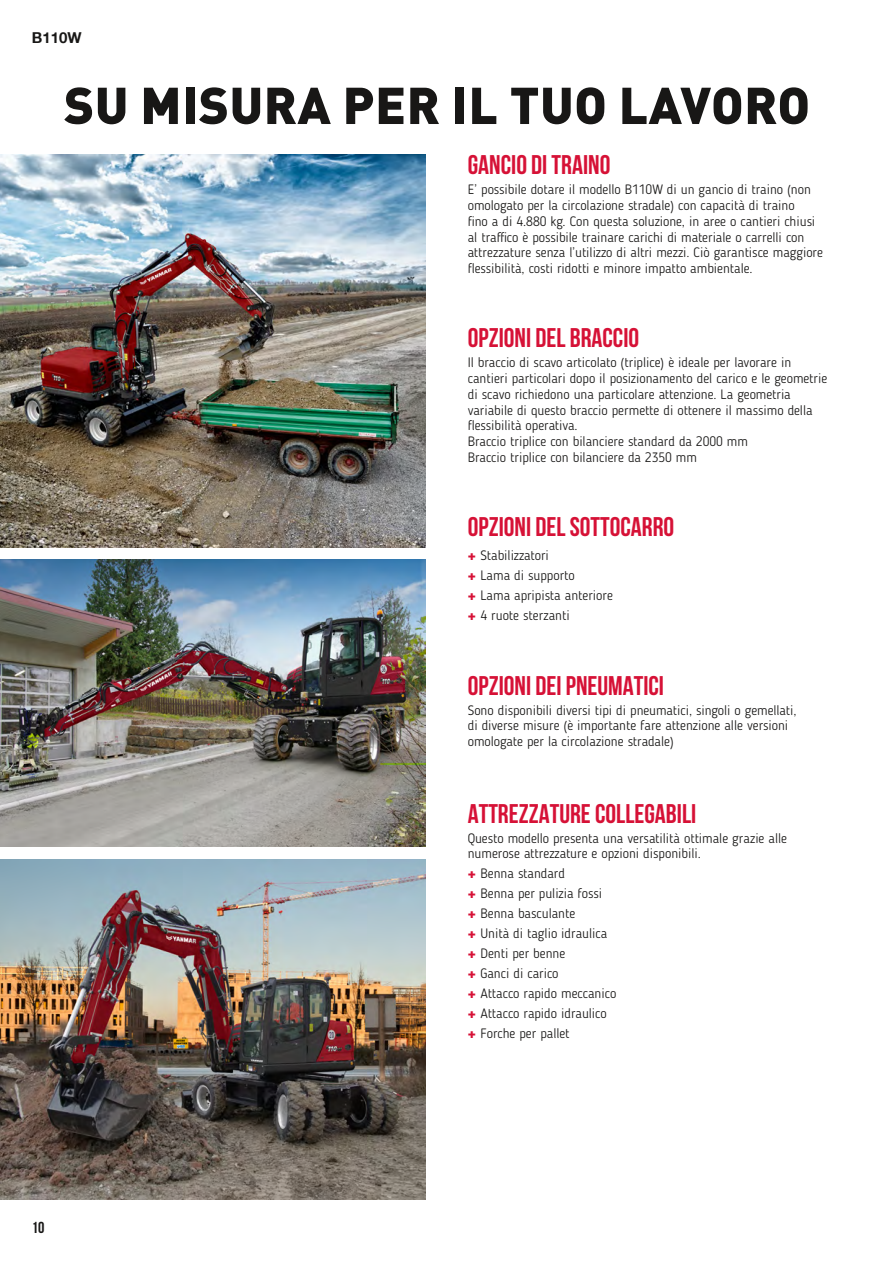
<style>
.page{position:relative;width:893px;height:1263px;background:#fff}
.page>*{position:absolute;margin:0;border:0;box-sizing:border-box;transform-origin:0 0}
.t1{font:900 51px "DINOT";letter-spacing:.01em;color:#181716}
.t2{font:700 27px "Bebas Neue";color:#d61136}
.t3{font:15.9px "Bebas Neue";color:#181716}
.t4{font:700 15px "Helvetica Neue LT Com";color:#181716}
.t5{font:300 13.5px/15.8px "Blogger Sans";color:#181716}
.s1{font-family:"Helvetica Neue LT Com";font-weight:900;color:#d61136}
</style>
<div class="page">
<img style="left:0;top:859px;width:425px;height:340px">
<img style="left:0;top:560px;width:425px;height:287px">
<img style="left:0;top:154px;width:425px;height:393px">
<p class="t4" style="left:32px;top:28px;width:51px">B110W</p>
<h1 class="t1" style="left:64px;top:71px;width:747px">SU MISURA PER IL TUO LAVORO</h1>
<h2 class="t2" style="left:468px;top:150px;width:144px">GANCIO DI TRAINO</h2>
<p class="t5" style="left:468px;top:182px;width:357px">E’ possibile dotare il modello B110W di un gancio di traino (non omologato per la circolazione stradale) con capacità di traino<br>fino a di 4.880 kg. Con questa soluzione, in aree o cantieri chiusi al traffico è possibile trainare carichi di materiale o carrelli con attrezzature senza l’utilizzo di altri mezzi. Ciò garantisce maggiore flessibilità, costi ridotti e minore impatto ambientale.</p>
<h2 class="t2" style="left:468px;top:323px;width:173px">OPZIONI DEL BRACCIO</h2>
<p class="t5" style="left:468px;top:355px;width:361px">Il braccio di scavo articolato (triplice) è ideale per lavorare in cantieri particolari dopo il posizionamento del carico e le geometrie di scavo richiedono una particolare attenzione. La geometria variabile di questo braccio permette di ottenere il massimo della flessibilità operativa.<br>Braccio triplice con bilanciere standard da 2000 mm<br>Braccio triplice con bilanciere da 2350 mm</p>
<h2 class="t2" style="left:468px;top:512px;width:208px">OPZIONI DEL SOTTOCARRO</h2>
<p class="t5" style="left:468px;top:545px;width:147px;line-height:20px"><span class="s1">+</span> Stabilizzatori<br><span class="s1">+</span> Lama di supporto<br><span class="s1">+</span> Lama apripista anteriore <span class="s1">+</span> 4 ruote sterzanti</p>
<h2 class="t2" style="left:468px;top:670px;width:198px">OPZIONI DEI PNEUMATICI</h2>
<p class="t5" style="left:468px;top:702px;width:330px">Sono disponibili diversi tipi di pneumatici, singoli o gemellati, di diverse misure (è importante fare attenzione alle versioni omologate per la circolazione stradale)</p>
<p class="t3" style="left:32px;top:1218px;width:14px">10</p>
<h2 class="t2" style="left:468px;top:798px;width:230px">ATTREZZATURE COLLEGABILI</h2>
<p class="t5" style="left:468px;top:830px;width:321px">Questo modello presenta una versatilità ottimale grazie alle numerose attrezzature e opzioni disponibili.</p>
<p class="t5" style="left:468px;top:864px;width:150px;line-height:20px"><span class="s1">+</span> Benna standard<br><span class="s1">+</span> Benna per pulizia fossi<br><span class="s1">+</span> Benna basculante<br><span class="s1">+</span> Unità di taglio idraulica <span class="s1">+</span> Denti per benne<br><span class="s1">+</span> Ganci di carico<br><span class="s1">+</span> Attacco rapido meccanico <span class="s1">+</span> Attacco rapido idraulico <span class="s1">+</span> Forche per pallet</p>
</div>
